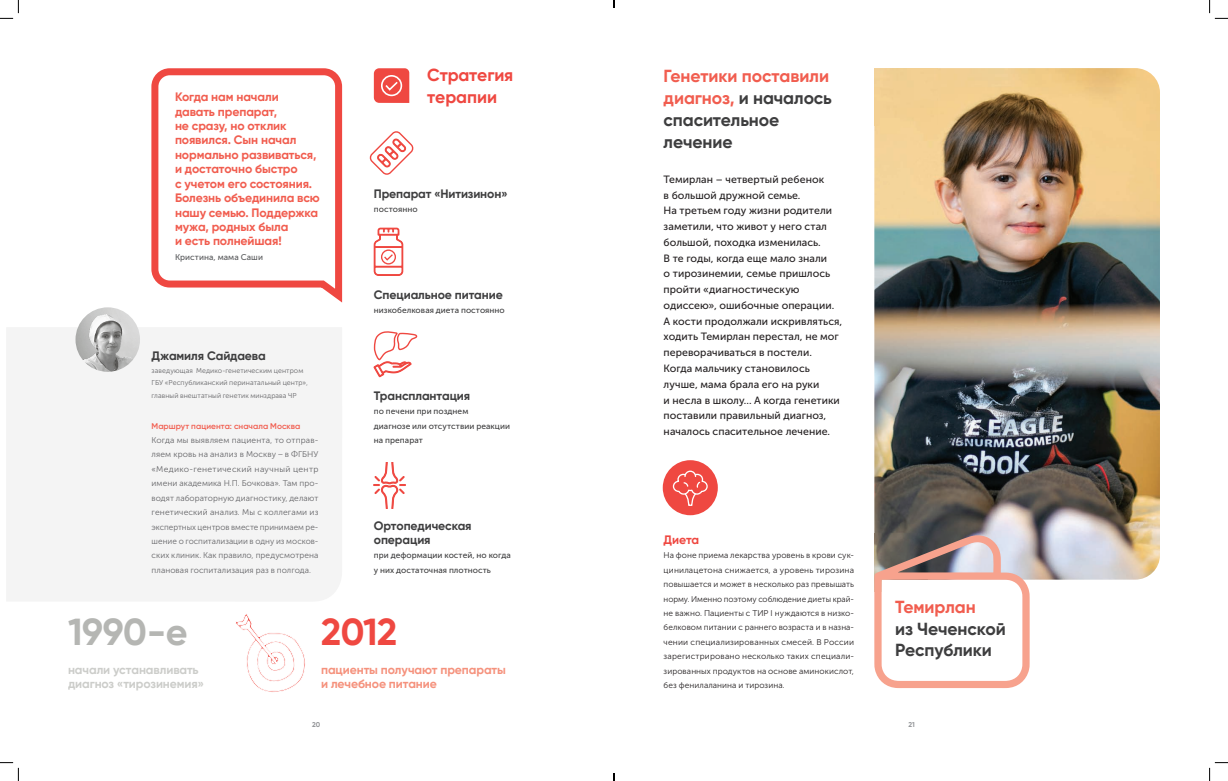
<style>
.page{position:relative;width:1228px;height:781px;background:#fff}
.page>*{position:absolute;margin:0;border:0;box-sizing:border-box;transform-origin:0 0}
.t1{font:700 37.62px "Gilroy";color:#b5b6b3}
.t2{font:700 37.62px "Gilroy";color:#ef4841}
.t3{font:700 17.5px/21.9px "Gilroy";letter-spacing:-.005em;color:#3e3e3f}
.t4{font:700 17.5px/21.9px "Gilroy";letter-spacing:-.005em;color:#ef4841}
.t5{font:700 17.5px "Gilroy";letter-spacing:-.005em;color:#f15d4f}
.t6{font:700 12.25px/14.4px "Gilroy";letter-spacing:-.01em;color:#f15d4f}
.t7{font:700 12.25px/14.4px "Gilroy";letter-spacing:-.01em;color:#3e3e3f}
.t8{font:700 12.25px/14.4px "Gilroy";letter-spacing:-.01em;color:#f5927d}
.t9{font:700 12.25px/14.4px "Gilroy";letter-spacing:-.01em;color:#cccdca}
.t10{font:700 12.25px "Gilroy";letter-spacing:-.01em;color:#ef4841}
.t11{font:10.5px/15.8px "Museo Sans Cyrl 500";letter-spacing:.005em;color:#231f20}
.t12{font:8.31px/14.4px "Museo Sans Cyrl 300";letter-spacing:.01em;color:#231f20;text-align:justify}
.t13{font:8.31px/14.4px "Museo Sans Cyrl 300";letter-spacing:.01em;color:#636366;text-align:justify}
.t14{font:8.31px/14.4px "Museo Sans Cyrl 500";letter-spacing:.005em;color:#3e3e3f}
.t15{font:600 8.31px "Gilroy";letter-spacing:.005em;color:#f15d4f}
.t16{font:8.31px "Museo Sans Cyrl 500";letter-spacing:.01em;color:#57585a}
.t17{font:7px/12.9px "Museo Sans Cyrl 300";letter-spacing:.01em;color:#636366}
.t18{font:700 7px "Gilroy";color:#939598}
.s1{color:#f15d4f}
</style>
<div class="page">
<div style="left:7px;top:328px;width:335px;height:273px;background:#f4f4f4"></div>
<img style="left:75px;top:307px;width:65px;height:65px;border-radius:32px">
<svg style="left:374px;top:68px;width:35px;height:35px"></svg>
<svg style="left:151px;top:68px;width:192px;height:235px"></svg>
<svg style="left:370px;top:131px;width:44px;height:44px"></svg>
<svg style="left:236px;top:614px;width:69px;height:78px"></svg>
<svg style="left:373px;top:227px;width:30px;height:49px"></svg>
<svg style="left:373px;top:462px;width:33px;height:47px"></svg>
<svg style="left:373px;top:331px;width:45px;height:46px"></svg>
<img style="left:874px;top:68px;width:285px;height:512px">
<div style="left:874px;top:68px;width:63px;height:57px;background:#f3cf92"></div>
<div style="left:662px;top:460px;width:55px;height:55px;background:#ef4841;border-radius:50%"></div>
<svg style="left:672px;top:470px;width:36px;height:36px"></svg>
<svg style="left:874px;top:535px;width:155px;height:153px"></svg>
<svg style="left:0;top:0;width:19px;height:19px"></svg>
<svg style="left:0;top:762px;width:19px;height:19px"></svg>
<svg style="left:1209px;top:0;width:18px;height:19px"></svg>
<svg style="left:1209px;top:762px;width:18px;height:19px"></svg>
<svg style="left:613px;top:0;width:2px;height:8px"></svg>
<svg style="left:613px;top:773px;width:2px;height:8px"></svg>
<p class="t6" style="left:175px;top:90px;width:146px">Когда нам начали давать препарат,<br>не сразу, но отклик появился. Сын начал нормально развиваться, и достаточно быстро<br>с учетом его состояния.<br>Болезнь объединила всю нашу семью. Поддержка мужа, родных была<br>и есть полнейшая!</p>
<p class="t16" style="left:175px;top:252px;width:89px">Кристина, мама Саши</p>
<p class="t7" style="left:152px;top:348px;width:116px">Джамиля Сайдаева</p>
<p class="t17" style="left:152px;top:364px;width:158px">заведующая Медико-генетическим центром<br>ГБУ «Республиканский перинатальный центр», главный внештатный генетик минздрава ЧР</p>
<p class="t15" style="left:152px;top:420px;width:150px">Маршрут пациента: сначала Москва</p>
<p class="t13" style="left:152px;top:433px;width:168px">Когда мы выявляем пациента, то отправ&shy;ляем кровь на анализ в Москву – в ФГБНУ «Медико-генетический научный центр имени академика Н. П. Бочкова». Там про&shy;водят лабораторную диагностику, делают генетический анализ. Мы с коллегами из экспертных центров вместе принимаем ре&shy;шение о госпитализации в одну из москов&shy;ских клиник. Как правило, предусмотрена плановая госпитализация раз в полгода.</p>
<h2 class="t4" style="left:427px;top:64px;width:88px">Стратегия терапии</h2>
<p class="t7" style="left:374px;top:186px;width:135px">Препарат «Нитизинон»</p>
<p class="t14" style="left:374px;top:202px;width:45px">постоянно</p>
<p class="t7" style="left:374px;top:287px;width:130px">Специальное питание</p>
<p class="t14" style="left:374px;top:303px;width:132px">низкобелковая диета постоянно</p>
<p class="t7" style="left:374px;top:388px;width:98px">Трансплантация</p>
<p class="t14" style="left:374px;top:404px;width:138px">по печени при позднем<br>диагнозе или отсутствии реакции на препарат</p>
<p class="t7" style="left:374px;top:518px;width:99px">Ортопедическая операция</p>
<p class="t14" style="left:374px;top:548px;width:138px">при деформации костей, но когда у них достаточная плотность</p>
<h1 class="t1" style="left:68px;top:608px;width:121px">1990-е</h1>
<p class="t9" style="left:68px;top:662px;width:138px">начали устанавливать диагноз «тирозинемия»</p>
<h1 class="t2" style="left:321px;top:608px;width:78px">2012</h1>
<p class="t8" style="left:321px;top:662px;width:186px">пациенты получают препараты и лечебное питание</p>
<h2 class="t3" style="left:663px;top:65px;width:170px"><span class="s1">Генетики поставили диагноз,</span> и началось спасительное лечение</h2>
<p class="t11" style="left:663px;top:171px;width:180px">Темирлан – четвертый ребенок<br>в большой дружной семье.<br>На третьем году жизни родители заметили, что живот у него стал большой, походка изменилась.<br>В те годы, когда еще мало знали<br>о тирозинемии, семье пришлось пройти «диагностическую одиссею», ошибочные операции.<br>А кости продолжали искривляться, ходить Темирлан перестал, не мог переворачиваться в постели.<br>Когда мальчику становилось лучше, мама брала его на руки<br>и несла в школу... А когда генетики поставили правильный диагноз, началось спасительное лечение.</p>
<p class="t10" style="left:663px;top:532px;width:37px">Диета</p>
<p class="t12" style="left:663px;top:548px;width:192px">На фоне приема лекарства уровень в крови сук&shy;цинилацетона снижается, а уровень тирозина повышается и может в несколько раз превышать норму. Именно поэтому соблюдение диеты край&shy;не важно. Пациенты с ТИР I нуждаются в низко&shy;белковом питании с раннего возраста и в назна&shy;чении специализированных смесей. В России зарегистрировано несколько таких специали&shy;зированных продуктов на основе аминокислот, без фенилаланина и тирозина.</p>
<h2 class="t5" style="left:895px;top:595px;width:82px">Темирлан</h2>
<h2 class="t3" style="left:895px;top:617px;width:112px">из Чеченской<br>Республики</h2>
<p class="t18" style="left:312px;top:720px;width:10px">20</p>
<p class="t18" style="left:908px;top:720px;width:8px">21</p>
</div>
